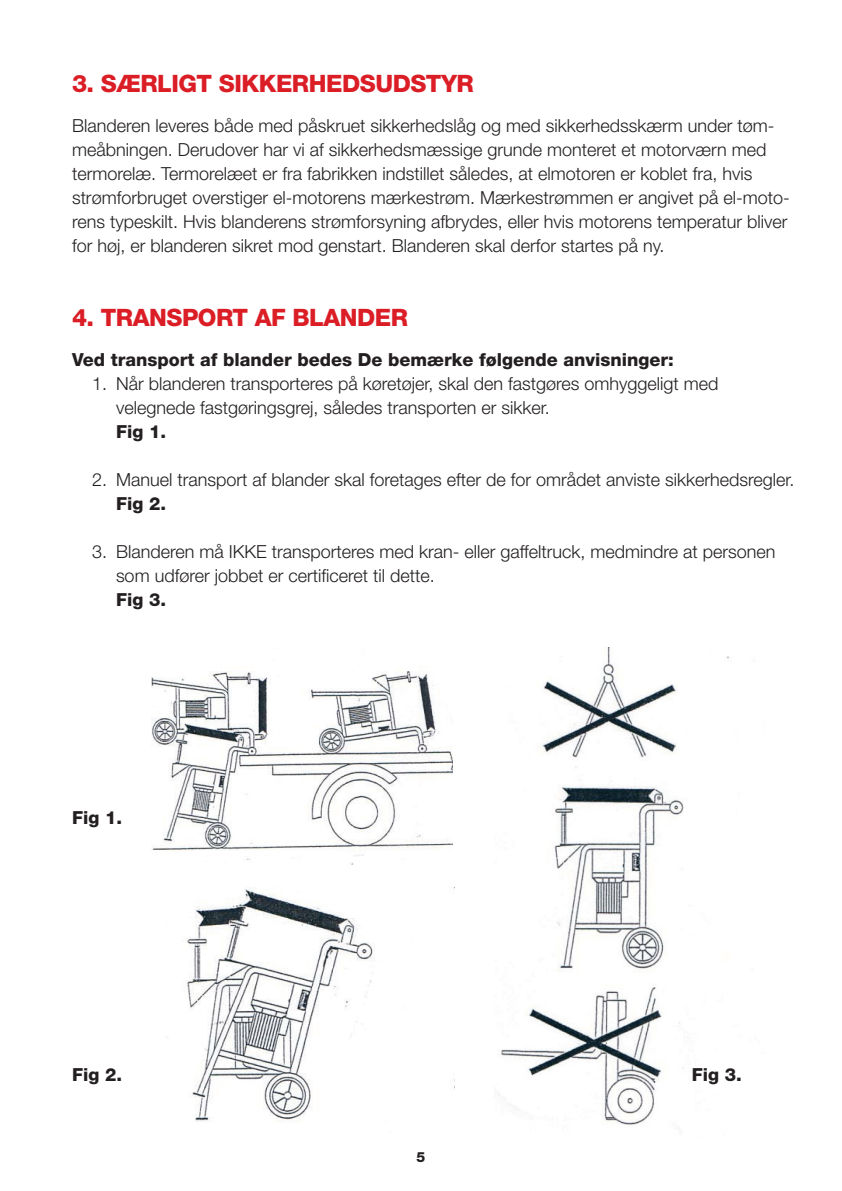
<style>
.page{position:relative;width:842px;height:1191px;background:#fff}
.page>*{position:absolute;margin:0;border:0;box-sizing:border-box;transform-origin:0 0}
.t1{font:800 24px "Helvetica Neue LT Pro";letter-spacing:-.02em;color:#db1d26}
.t2{font:300 18px/24px "Helvetica Neue LT Pro";color:#231f20}
.t3{font:800 18px "Helvetica Neue LT Pro";color:#231f20}
.t4{font:800 14px "Helvetica Neue LT Pro";color:#231f20}
</style>
<div class="page">
<img style="left:151px;top:671px;width:301px;height:193px">
<img style="left:167px;top:887px;width:287px;height:235px">
<img style="left:499px;top:647px;width:230px;height:478px">
<p class="t1" style="left:72px;top:69px;width:403px">3. SÆRLIGT SIKKERHEDSUDSTYR</p>
<p class="t2" style="left:72px;top:113px;width:719px">Blanderen leveres både med påskruet sikkerhedslåg og med sikkerhedsskærm under tøm&shy;meåbningen. Derudover har vi af sikkerhedsmæssige grunde monteret et motorværn med termorelæ. Termorelæet er fra fabrikken indstillet således, at elmotoren er koblet fra, hvis strømforbruget overstiger el-motorens mærkestrøm. Mærkestrømmen er angivet på el-moto&shy;rens typeskilt. Hvis blanderens strømforsyning afbrydes, eller hvis motorens temperatur bliver for høj, er blanderen sikret mod genstart. Blanderen skal derfor startes på ny.</p>
<p class="t1" style="left:72px;top:303px;width:338px">4. TRANSPORT AF BLANDER</p>
<p class="t3" style="left:72px;top:349px;width:603px">Ved transport af blander bedes De bemærke følgende anvisninger:</p>
<p class="t2" style="left:92px;top:371px;width:628px">1. Når blanderen transporteres på køretøjer, skal den fastgøres omhyggeligt med</p>
<p class="t2" style="left:116px;top:395px;width:435px">velegnede fastgøringsgrej, således transporten er sikker.</p>
<p class="t3" style="left:116px;top:421px;width:52px">Fig 1.</p>
<p class="t2" style="left:92px;top:467px;width:704px">2. Manuel transport af blander skal foretages efter de for området anviste sikkerhedsregler.</p>
<p class="t3" style="left:116px;top:493px;width:52px">Fig 2.</p>
<p class="t2" style="left:92px;top:539px;width:685px">3. Blanderen må IKKE transporteres med kran- eller gaffeltruck, medmindre at personen</p>
<p class="t2" style="left:116px;top:563px;width:320px">som udfører jobbet er certificeret til dette.</p>
<p class="t3" style="left:116px;top:589px;width:52px">Fig 3.</p>
<p class="t3" style="left:72px;top:807px;width:52px">Fig 1.</p>
<p class="t3" style="left:72px;top:1063px;width:52px">Fig 2.</p>
<p class="t3" style="left:692px;top:1063px;width:52px">Fig 3.</p>
<p class="t4" style="left:417px;top:1148px;width:10px">5</p>
</div>
